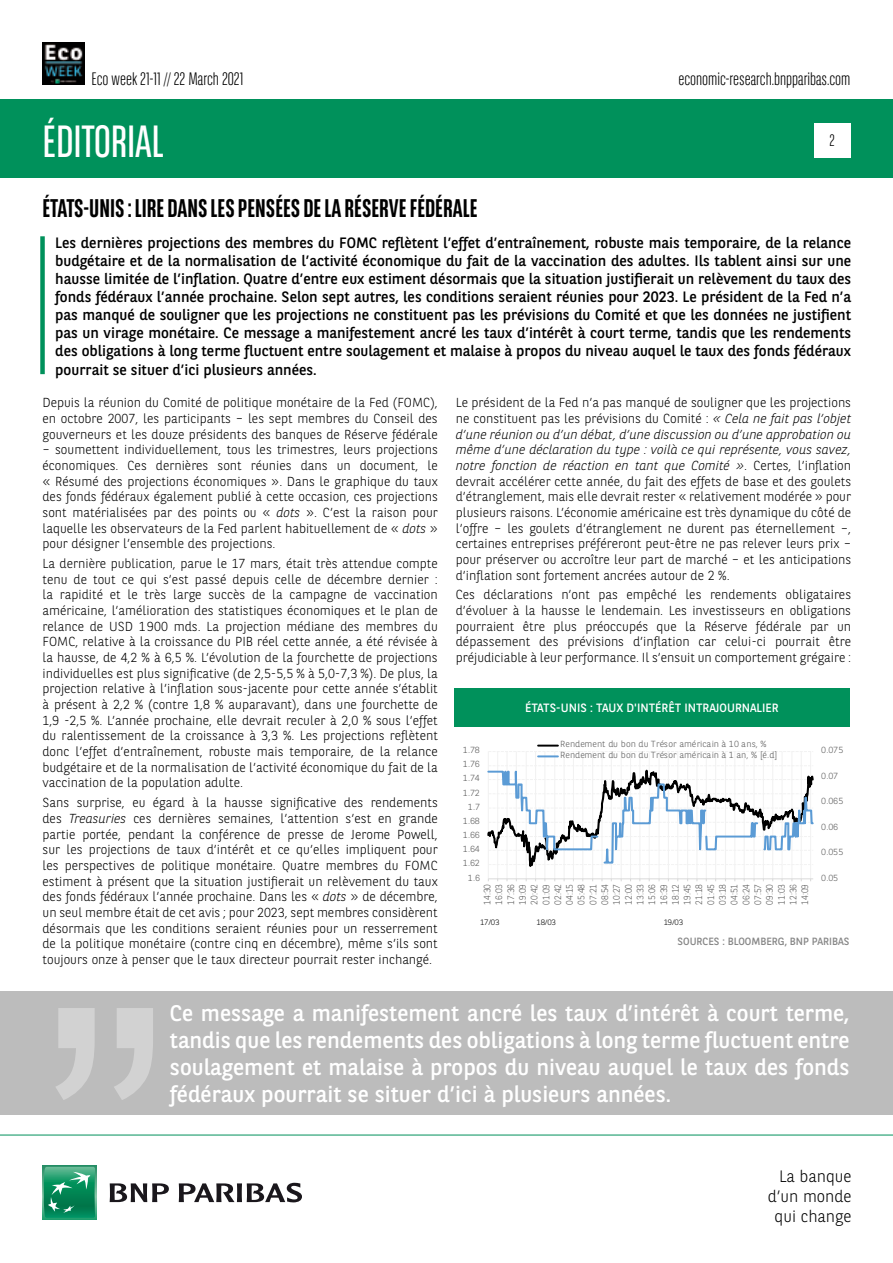
<style>
.page{position:relative;width:893px;height:1263px;background:#fff}
.page>*{position:absolute;margin:0;border:0;box-sizing:border-box;transform-origin:0 0}
.t1{font:45px "BNPP Sans Condensed";color:#fff}
.t2{font:700 25.5px "BNPP Sans Condensed";color:#000}
.t3{font:22.5px/27px "BNPP Sans";color:#fff;text-align:justify}
.t4{font:300 18px "BNPP Sans Condensed";color:#000}
.t5{font:300 16.5px/19.8px "BNPP Sans";color:#000;text-align:right}
.t6{font:300 16.5px "BNPP Sans Condensed";color:#000}
.t7{font:15px/18.1px "BNPP Sans";color:#000;text-align:justify}
.t8{font:300 13.05px/15.6px "BNPP Sans";color:#000;text-align:justify}
.t9{font:12px "BNPP Sans";color:#fff}
.t10{font:10.5px "BNPP Sans";color:#878787}
.t11{font:300 9.3px/11.7px "BNPP Sans";letter-spacing:.025em;color:#595959;text-align:justify;scale:.95 1}
.t12{font:300 8.85px/10.8px "BNPP Sans";letter-spacing:-.005em;color:#595959;scale:1.06 1}
.t13{font:300 7.8px "BNPP Sans";letter-spacing:-.03em;color:#000;scale:1.06 1}
.s1{font-style:italic}
</style>
<div class="page">
<div style="left:1px;top:99px;width:892px;height:78px;background:#00915b"></div>
<svg style="left:43px;top:1166px;width:53px;height:53px"></svg>
<svg style="left:44px;top:1167px;width:51px;height:51px;background:#26996e"></svg>
<svg style="left:110px;top:1183px;width:59px;height:19px"></svg>
<svg style="left:179px;top:1183px;width:123px;height:19px"></svg>
<hr style="left:0;top:1135px;width:893px;height:1px;background:#00915b">
<div style="left:814px;top:123px;width:36px;height:34px;background:#fff"></div>
<img style="left:43px;top:43px;width:42px;height:42px">
<div style="left:40px;top:236px;width:5px;height:138px;background:#00915b"></div>
<div style="left:0;top:992px;width:892px;height:123px;background:#bcbcbc"></div>
<svg style="left:56px;top:1008px;width:97px;height:92px"></svg>
<svg style="left:488px;top:751px;width:326px;height:130px"></svg>
<hr style="left:538px;top:745px;width:20px;height:2px;background:#000">
<hr style="left:538px;top:755px;width:20px;height:2px;background:#5b9bd5">
<div style="left:454px;top:688px;width:395px;height:39px;background:#00915b"></div>
<h3 class="t4" style="left:91px;top:67px;width:153px">Eco week 21-11 // 22 March 2021</h3>
<h1 class="t1" style="left:43px;top:113px;width:123px">ÉDITORIAL</h1>
<h3 class="t4" style="left:678px;top:67px;width:174px">economic-research.bnpparibas.com</h3>
<p class="t6" style="left:829px;top:130px;width:7px">2</p>
<h2 class="t2" style="left:43px;top:193px;width:436px">ÉTATS-UNIS : LIRE DANS LES PENSÉES DE LA RÉSERVE FÉDÉRALE</h2>
<p class="t7" style="left:55px;top:233px;width:797px">Les dernières projections des membres du FOMC reflètent l’effet d’entraînement, robuste mais temporaire, de la relance budgétaire et de la normalisation de l’activité économique du fait de la vaccination des adultes. Ils tablent ainsi sur une hausse limitée de l’inflation. Quatre d’entre eux estiment désormais que la situation justifierait un relèvement du taux des fonds fédéraux l’année prochaine. Selon sept autres, les conditions seraient réunies pour 2023. Le président de la Fed n’a pas manqué de souligner que les projections ne constituent pas les prévisions du Comité et que les données ne justifient pas un virage monétaire. Ce message a manifestement ancré les taux d’intérêt à court terme, tandis que les rendements des obligations à long terme fluctuent entre soulagement et malaise à propos du niveau auquel le taux des fonds fédéraux pourrait se situer d’ici plusieurs années.</p>
<p class="t8" style="left:43px;top:394px;width:397px">Depuis la réunion du Comité de politique monétaire de la Fed (FOMC), en octobre 2007, les participants – les sept membres du Conseil des gouverneurs et les douze présidents des banques de Réserve fédérale</p>
<p class="t8" style="left:43px;top:441px;width:397px">– soumettent individuellement, tous les trimestres, leurs projections économiques. Ces dernières sont réunies dans un document, le « Résumé des projections économiques ». Dans le graphique du taux des fonds fédéraux également publié à cette occasion, ces projections sont matérialisées par des points ou « <span class="s1">dots</span> ». C’est la raison pour laquelle les observateurs de la Fed parlent habituellement de « <span class="s1">dots</span> » pour désigner l’ensemble des projections.</p>
<p class="t8" style="left:43px;top:555px;width:397px">La dernière publication, parue le 17 mars, était très attendue compte tenu de tout ce qui s’est passé depuis celle de décembre dernier : la rapidité et le très large succès de la campagne de vaccination américaine, l’amélioration des statistiques économiques et le plan de relance de USD 1900 mds. La projection médiane des membres du FOMC, relative à la croissance du PIB réel cette année, a été révisée à la hausse, de 4,2 % à 6,5 %. L’évolution de la fourchette de projections individuelles est plus significative (de 2,5-5,5 % à 5,0-7,3 %). De plus, la projection relative à l’inflation sous-jacente pour cette année s’établit à présent à 2,2 % (contre 1,8 % auparavant), dans une fourchette de 1,9 -2,5 %. L’année prochaine, elle devrait reculer à 2,0 % sous l’effet du ralentissement de la croissance à 3,3 %. Les projections reflètent donc l’effet d’entraînement, robuste mais temporaire, de la relance budgétaire et de la normalisation de l’activité économique du fait de la vaccination de la population adulte.</p>
<p class="t8" style="left:43px;top:794px;width:397px">Sans surprise, eu égard à la hausse significative des rendements des <span class="s1">Treasuries</span> ces dernières semaines, l’attention s’est en grande partie portée, pendant la conférence de presse de Jerome Powell, sur les projections de taux d’intérêt et ce qu’elles impliquent pour les perspectives de politique monétaire. Quatre membres du FOMC estiment à présent que la situation justifierait un relèvement du taux des fonds fédéraux l’année prochaine. Dans les « <span class="s1">dots</span> » de décembre, un seul membre était de cet avis ; pour 2023, sept membres considèrent désormais que les conditions seraient réunies pour un resserrement de la politique monétaire (contre cinq en décembre), même s’ils sont toujours onze à penser que le taux directeur pourrait rester inchangé.</p>
<p class="t8" style="left:456px;top:394px;width:397px">Le président de la Fed n’a pas manqué de souligner que les projections ne constituent pas les prévisions du Comité : <span class="s1">« Cela ne fait pas l’objet d’une réunion ou d’un débat, d’une discussion ou d’une approbation ou même d’une déclaration du type : voilà ce qui représente, vous savez, notre fonction de réaction en tant que Comité »</span>. Certes, l’inflation devrait accélérer cette année, du fait des effets de base et des goulets d’étranglement, mais elle devrait rester « relativement modérée » pour plusieurs raisons. L’économie américaine est très dynamique du côté de l’offre – les goulets d’étranglement ne durent pas éternellement –, certaines entreprises préféreront peut-être ne pas relever leurs prix – pour préserver ou accroître leur part de marché – et les anticipations d’inflation sont fortement ancrées autour de 2 %.</p>
<p class="t8" style="left:456px;top:586px;width:397px">Ces déclarations n’ont pas empêché les rendements obligataires d’évoluer à la hausse le lendemain. Les investisseurs en obligations pourraient être plus préoccupés que la Réserve fédérale par un dépassement des prévisions d’inflation car celui-ci pourrait être préjudiciable à leur performance. Il s’ensuit un comportement grégaire :</p>
<p class="t9" style="left:525px;top:700px;width:255px">ÉTATS-UNIS : TAUX D'INTÉRÊT INTRAJOURNALIER</p>
<p class="t12" style="left:560px;top:738px;width:206px">Rendement du bon du Trésor américain à 10 ans, %<br>Rendement du bon du Trésor américain à 1 an, % [é.d]</p>
<p class="t12" style="left:463px;top:744px;width:17px">1.78</p>
<p class="t12" style="left:821px;top:744px;width:22px">0.075</p>
<p class="t12" style="left:463px;top:758px;width:17px">1.76</p>
<p class="t12" style="left:821px;top:770px;width:17px">0.07</p>
<p class="t12" style="left:463px;top:772px;width:17px">1.74</p>
<p class="t12" style="left:463px;top:787px;width:17px">1.72</p>
<p class="t12" style="left:821px;top:795px;width:22px">0.065</p>
<p class="t12" style="left:468px;top:801px;width:13px">1.7</p>
<p class="t12" style="left:463px;top:815px;width:17px">1.68</p>
<p class="t12" style="left:821px;top:821px;width:17px">0.06</p>
<p class="t12" style="left:463px;top:829px;width:17px">1.66</p>
<p class="t12" style="left:463px;top:843px;width:17px">1.64</p>
<p class="t12" style="left:821px;top:846px;width:22px">0.055</p>
<p class="t12" style="left:463px;top:857px;width:17px">1.62</p>
<p class="t12" style="left:468px;top:872px;width:13px">1.6</p>
<p class="t12" style="left:821px;top:872px;width:17px">0.05</p>
<p class="t11" style="left:481px;top:905px;width:24px;rotate:-90deg">14:30<br>16:03<br>17:36<br>19:09<br>20:42<br>01:09<br>02:42<br>04:15<br>05:48<br>07:21<br>08:54<br>10:27<br>12:00<br>13:33<br>15:06<br>16:39<br>18:12<br>19:45<br>21:18<br>01:45<br>03:18<br>04:51<br>06:24<br>07:57<br>09:30<br>11:03<br>12:36<br>14:09</p>
<p class="t13" style="left:480px;top:916px;width:20px">17/03</p>
<p class="t13" style="left:537px;top:916px;width:20px">18/03</p>
<p class="t13" style="left:664px;top:916px;width:20px">19/03</p>
<p class="t10" style="left:677px;top:934px;width:173px">SOURCES : BLOOMBERG, BNP PARIBAS</p>
<p class="t3" style="left:170px;top:999px;width:681px">Ce message a manifestement ancré les taux d’intérêt à court terme, tandis que les rendements des obligations à long terme fluctuent entre soulagement et malaise à propos du niveau auquel le taux des fonds fédéraux pourrait se situer d’ici à plusieurs années.</p>
<p class="t5" style="left:768px;top:1165px;width:85px">La banque d’un monde qui change</p>
</div>
